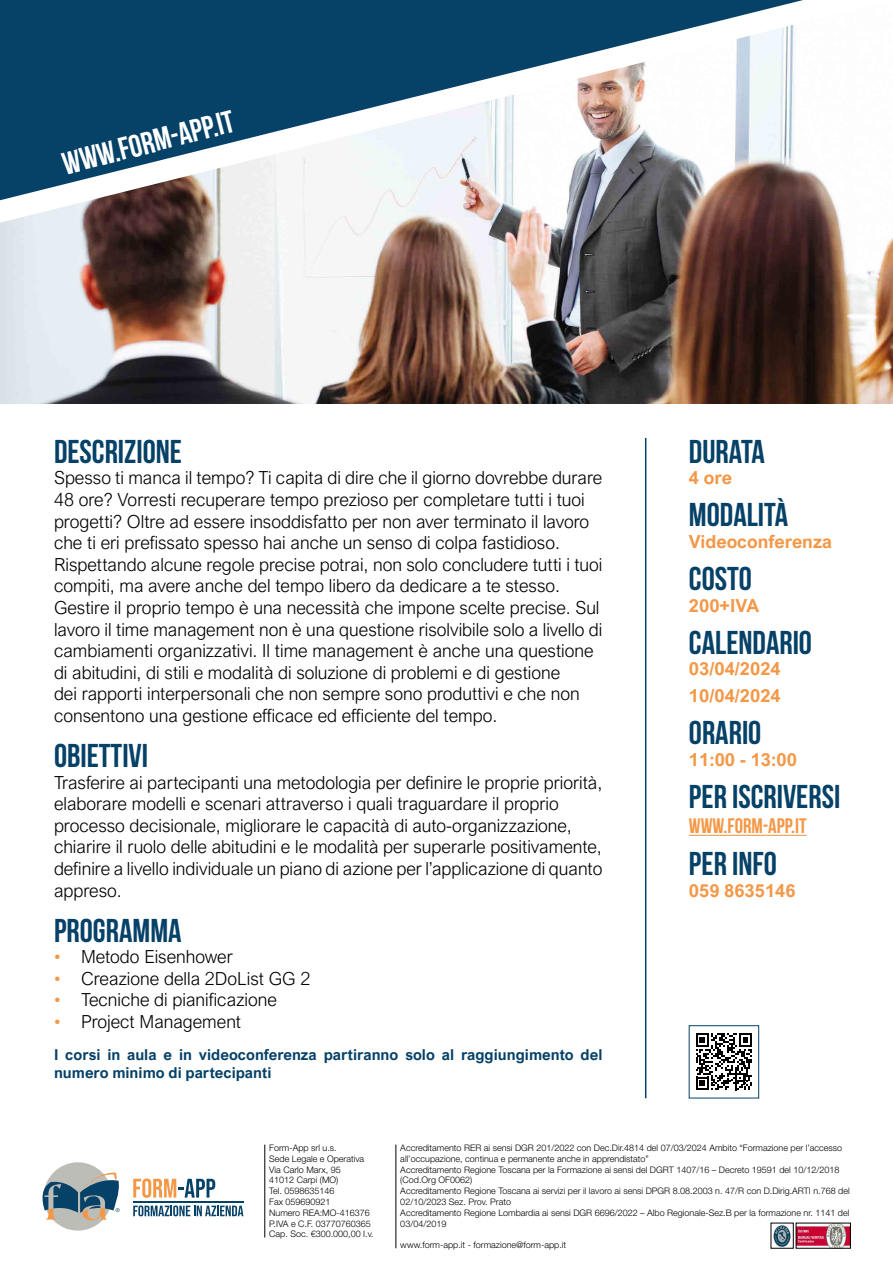
<style>
.page{position:relative;width:893px;height:1263px;background:#fff}
.page>*{position:absolute;margin:0;border:0;box-sizing:border-box;transform-origin:0 0}
.t1{font:700 33px "Bebas Neue";color:#064168}
.t2{font:700 31.5px "Bebas Neue";color:#fff}
.t3{font:700 21px "Bebas Neue";color:#f49746}
.t4{font:300 18px/21.6px "Arial Nova";color:#000}
.t5{font:700 18px/27px "Arial Nova";color:#f49746}
.t6{font:700 15px/18px "Arial Nova";color:#064168}
.t7{font:300 9px/10.8px "Helvetica Neue LT Pro";color:#000}
.s1{color:#f49746}
</style>
<div class="page">
<img style="left:0;top:0;width:893px;height:404px">
<svg style="left:696px;top:1033px;width:56px;height:57px"></svg>
<div style="left:689px;top:1025px;width:70px;height:73px;border:1px solid #064168"></div>
<hr style="left:689px;top:835px;width:118px;height:1px;background:#f49746">
<hr style="left:645px;top:438px;width:1px;height:660px;background:#064168">
<hr style="left:265px;top:1144px;width:1px;height:93px;background:#000">
<hr style="left:396px;top:1144px;width:1px;height:104px;background:#000">
<img style="left:798px;top:1225px;width:50px;height:21px">
<img style="left:773px;top:1225px;width:18px;height:21px">
<hr style="left:133px;top:1201px;width:110px;height:1px;background:#064168">
<svg style="left:133px;top:1205px;width:110px;height:11px"></svg>
<svg style="left:133px;top:1178px;width:82px;height:20px"></svg>
<div style="left:44px;top:1162px;width:68px;height:68px;background:#bdbdb7;border-radius:50%"></div>
<svg style="left:42px;top:1172px;width:78px;height:48px"></svg>
<h2 class="t2" style="left:59px;top:148px;width:178px;rotate:-15deg">WWW.FORM-APP.IT</h2>
<h1 class="t1" style="left:54px;top:433px;width:130px">DESCRIZIONE</h1>
<p class="t4" style="left:54px;top:467px;width:550px">Spesso ti manca il tempo? Ti capita di dire che il giorno dovrebbe durare 48 ore? Vorresti recuperare tempo prezioso per completare tutti i tuoi progetti? Oltre ad essere insoddisfatto per non aver terminato il lavoro che ti eri prefissato spesso hai anche un senso di colpa fastidioso.<br>Rispettando alcune regole precise potrai, non solo concludere tutti i tuoi compiti, ma avere anche del tempo libero da dedicare a te stesso.<br>Gestire il proprio tempo è una necessità che impone scelte precise. Sul lavoro il time management non è una questione risolvibile solo a livello di cambiamenti organizzativi. Il time management è anche una questione di abitudini, di stili e modalità di soluzione di problemi e di gestione<br>dei rapporti interpersonali che non sempre sono produttivi e che non consentono una gestione efficace ed efficiente del tempo.</p>
<h1 class="t1" style="left:54px;top:737px;width:96px">OBIETTIVI</h1>
<p class="t4" style="left:54px;top:771px;width:550px">Trasferire ai partecipanti una metodologia per definire le proprie priorità, elaborare modelli e scenari attraverso i quali traguardare il proprio processo decisionale, migliorare le capacità di auto-organizzazione, chiarire il ruolo delle abitudini e le modalità per superarle positivamente, definire a livello individuale un piano di azione per l’applicazione di quanto appreso.</p>
<h1 class="t1" style="left:54px;top:912px;width:129px">PROGRAMMA</h1>
<p class="t4" style="left:54px;top:946px;width:180px"><span class="s1">•</span> Metodo Eisenhower</p>
<p class="t4" style="left:54px;top:968px;width:258px"><span class="s1">•</span> Creazione della 2DoList GG 2</p>
<p class="t4" style="left:54px;top:989px;width:224px"><span class="s1">•</span> Tecniche di pianificazione</p>
<p class="t4" style="left:54px;top:1011px;width:189px"><span class="s1">•</span> Project Management</p>
<p class="t6" style="left:54px;top:1046px;width:550px">I corsi in aula e in videoconferenza partiranno solo al raggiungimento del numero minimo di partecipanti</p>
<h1 class="t1" style="left:689px;top:433px;width:77px">DURATA</h1>
<p class="t5" style="left:689px;top:464px;width:44px">4 ore</p>
<h1 class="t1" style="left:689px;top:497px;width:101px">MODALITÀ</h1>
<p class="t5" style="left:689px;top:528px;width:144px">Videoconferenza</p>
<h1 class="t1" style="left:689px;top:560px;width:64px">COSTO</h1>
<p class="t5" style="left:689px;top:592px;width:72px">200+IVA</p>
<h1 class="t1" style="left:689px;top:624px;width:125px">CALENDARIO</h1>
<p class="t5" style="left:689px;top:655px;width:93px">03/04/2024<br>10/04/2024</p>
<h1 class="t1" style="left:689px;top:715px;width:74px">ORARIO</h1>
<p class="t5" style="left:689px;top:746px;width:109px">11:00 - 13:00</p>
<h1 class="t1" style="left:689px;top:778px;width:153px">PER ISCRIVERSI</h1>
<p class="t3" style="left:689px;top:814px;width:119px">WWW.FORM-APP.IT</p>
<h1 class="t1" style="left:689px;top:845px;width:89px">PER INFO</h1>
<p class="t5" style="left:689px;top:877px;width:108px">059 8635146</p>
<p class="t7" style="left:269px;top:1142px;width:106px">Form-App srl u.s.<br>Sede Legale e Operativa<br>Via Carlo Marx, 95<br>41012 Carpi (MO)<br>Tel. 0598635146<br>Fax 059690921<br>Numero REA:MO-416376<br>P.IVA e C.F. 03770760365<br>Cap. Soc. €300.000,00 I.v.</p>
<p class="t7" style="left:400px;top:1142px;width:451px">Accreditamento RER ai sensi DGR 201/2022 con Dec.Dir.4814 del 07/03/2024 Ambito “Formazione per l’accesso all’occupazione, continua e permanente anche in apprendistato”<br>Accreditamento Regione Toscana per la Formazione ai sensi del DGRT 1407/16 – Decreto 19591 del 10/12/2018 (Cod.Org OF0062)<br>Accreditamento Regione Toscana ai servizi per il lavoro ai sensi DPGR 8.08.2003 n. 47/R con D.Dirig.ARTI n.768 del 02/10/2023 Sez. Prov. Prato<br>Accreditamento Regione Lombardia ai sensi DGR 6696/2022 – Albo Regionale-Sez.B per la formazione nr. 1141 del 03/04/2019</p>
<p class="t7" style="left:400px;top:1239px;width:167px">www.form-app.it - formazione@form-app.it</p>
</div>
